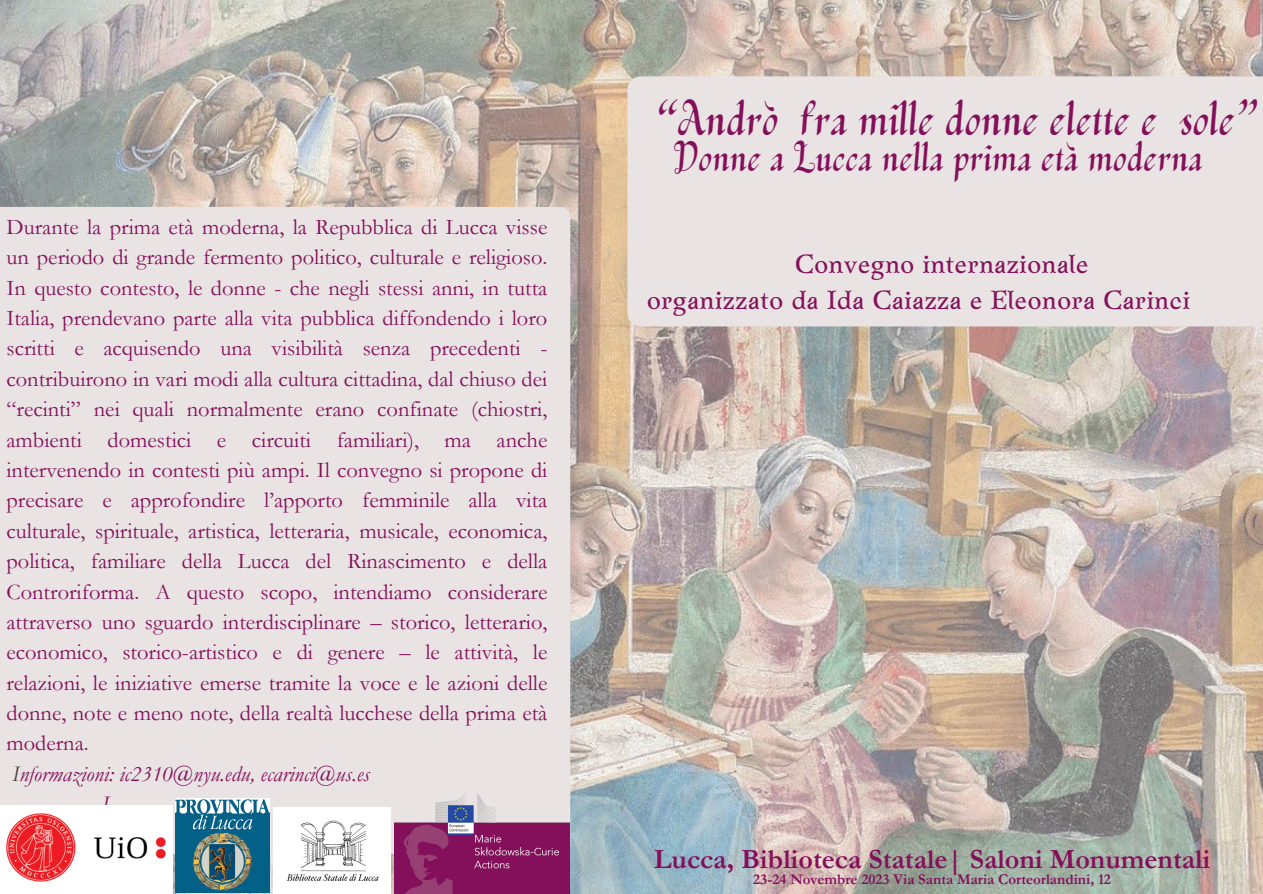
<style>
.page{position:relative;width:1263px;height:894px;background:#fff}
.page>*{position:absolute;margin:0;border:0;box-sizing:border-box;transform-origin:0 0}
.t1{font:700 48.45px "Belina";color:#84105b}
.t2{font:700 40.95px "Belina";color:#84105b}
.t3{font:700 28.05px "Garamond";color:#84105b}
.t4{font:25.95px "Zenaida";color:#84105b}
.t5{font:22.5px/30.3px "Garamond";color:#84105b;text-align:justify}
.t6{font:italic 22.5px "Garamond";color:#84105b}
.t7{font:700 15px "Garamond";color:#84105b}
.s1{color:#503c3c}
</style>
<div class="page">
<img style="left:0;top:0;width:1263px;height:893px">
<div style="left:0;top:207px;width:570px;height:646px;background:#e9e3e3"></div>
<img style="left:273px;top:807px;width:117px;height:86px">
<img style="left:394px;top:793px;width:176px;height:100px">
<img style="left:0;top:805px;width:172px;height:88px">
<img style="left:176px;top:798px;width:93px;height:94px">
<div style="left:627px;top:76px;width:636px;height:250px;background:#e9e3e3"></div>
<p class="t5" style="left:7px;top:212px;width:542px">Durante la prima età moderna, la Repubblica di Lucca visse un periodo di grande fermento politico, culturale e religioso.<br>In questo contesto, le donne - che negli stessi anni, in tutta Italia, prendevano parte alla vita pubblica diffondendo i loro scritti e acquisendo una visibilità senza precedenti - contribuirono in vari modi alla cultura cittadina, dal chiuso dei “recinti” nei quali normalmente erano confinate (chiostri, ambienti domestici e circuiti familiari), ma anche intervenendo in contesti più ampi. Il convegno si propone di precisare e approfondire l’apporto femminile alla vita culturale, spirituale, artistica, letteraria, musicale, economica, politica, familiare della Lucca del Rinascimento e della Controriforma. A questo scopo, intendiamo considerare attraverso uno sguardo interdisciplinare – storico, letterario, economico, storico-artistico e di genere – le attività, le relazioni, le iniziative emerse tramite la voce e le azioni delle donne, note e meno note, della realtà lucchese della prima età moderna.</p>
<p class="t6" style="left:12px;top:761px;width:359px"><span class="s1">I</span>nformazioni: ic2310@nyu.edu, ecarinci@us.es</p>
<p class="t6" style="left:102px;top:791px;width:9px">I</p>
<p class="t1" style="left:657px;top:86px;width:602px">“Andrò fra mille donne elette e sole”</p>
<p class="t2" style="left:674px;top:129px;width:531px">Donne a Lucca nella prima età moderna</p>
<p class="t4" style="left:795px;top:247px;width:296px">Convegno internazionale</p>
<p class="t4" style="left:647px;top:283px;width:545px">organizzato da Ida Caiazza e Eleonora Carinci</p>
<p class="t3" style="left:654px;top:843px;width:558px">Lucca, Biblioteca Statale| Saloni Monumentali</p>
<p class="t7" style="left:753px;top:871px;width:359px">23-24 Novembre 2023 Via Santa Maria Corteorlandini, 12</p>
</div>
